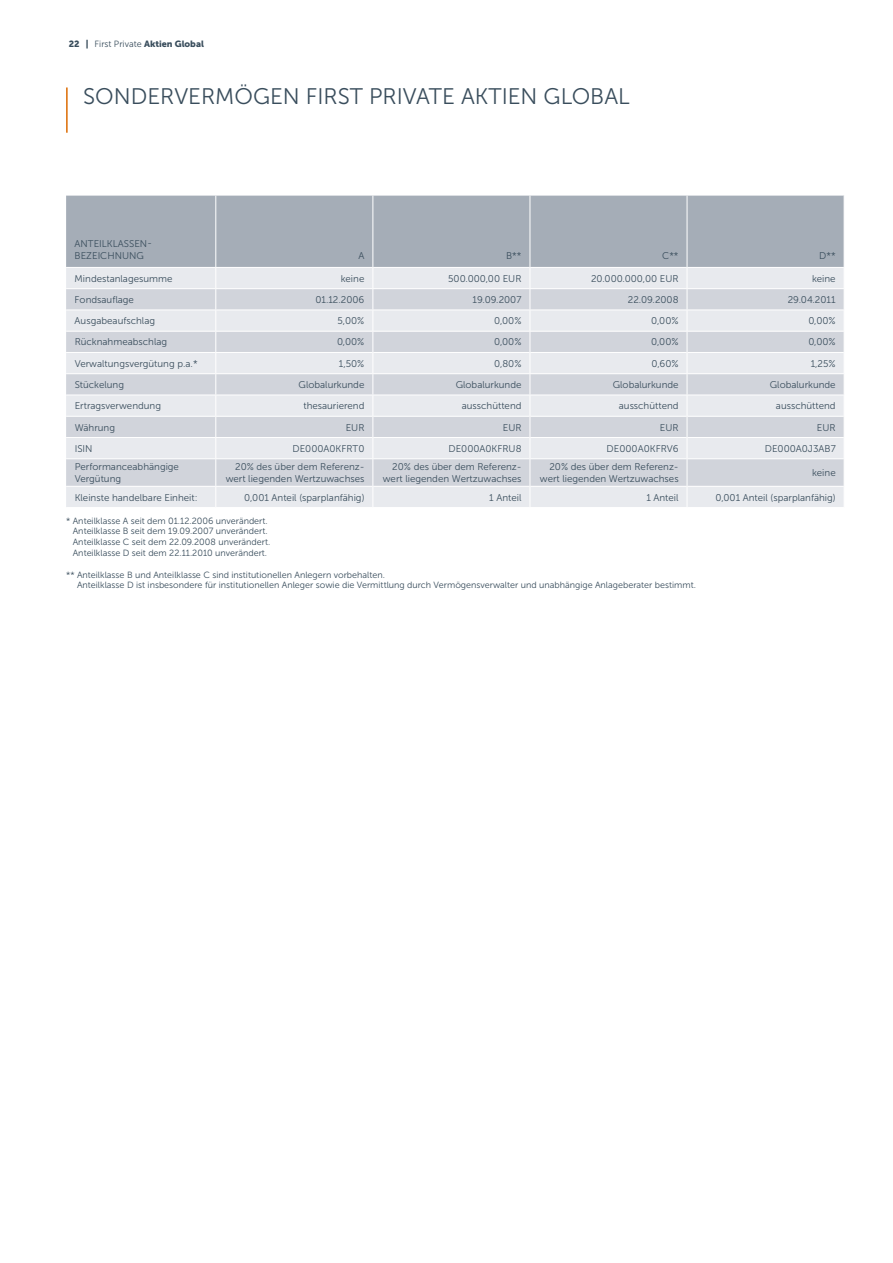
<style>
.page{position:relative;width:893px;height:1263px;background:#fff}
.page>*{position:absolute;margin:0;border:0;box-sizing:border-box;transform-origin:0 0}
.t1{font:22.5px "Museo Sans 300";color:#394d5c}
.t2{font:9.75px/11.7px "Museo Sans 300";color:#394d5c;text-align:right}
.t3{font:9px/10.8px "Museo Sans 300";color:#394d5c}
.t4{font:9px "Museo Sans 900";color:#394d5c}
.s1{font-family:"Museo Sans 300"}
</style>
<div class="page">
<div style="left:66px;top:196px;width:778px;height:71px;background:#a5adb7"></div>
<div style="left:66px;top:268px;width:778px;height:239px;background:#e8eaee"></div>
<svg style="left:66px;top:289px;width:778px;height:197px;background:#dbdde3"></svg>
<hr style="left:215px;top:196px;width:1px;height:71px;background:#fff">
<hr style="left:66px;top:310px;width:150px;height:1px;background:#fff">
<hr style="left:66px;top:331px;width:150px;height:1px;background:#fff">
<hr style="left:216px;top:331px;width:157px;height:1px;background:#fff">
<hr style="left:373px;top:331px;width:157px;height:1px;background:#fff">
<hr style="left:530px;top:331px;width:157px;height:1px;background:#fff">
<hr style="left:687px;top:331px;width:157px;height:1px;background:#fff">
<hr style="left:66px;top:395px;width:150px;height:1px;background:#fff">
<hr style="left:66px;top:416px;width:150px;height:1px;background:#fff">
<hr style="left:216px;top:416px;width:156px;height:1px;background:#fff">
<hr style="left:373px;top:416px;width:157px;height:1px;background:#fff">
<hr style="left:530px;top:416px;width:157px;height:1px;background:#fff">
<hr style="left:687px;top:416px;width:157px;height:1px;background:#fff">
<hr style="left:66px;top:437px;width:150px;height:1px;background:#fff">
<hr style="left:216px;top:437px;width:156px;height:1px;background:#fff">
<hr style="left:373px;top:437px;width:157px;height:1px;background:#fff">
<hr style="left:530px;top:437px;width:157px;height:1px;background:#fff">
<hr style="left:687px;top:437px;width:157px;height:1px;background:#fff">
<hr style="left:66px;top:458px;width:150px;height:1px;background:#fff">
<hr style="left:216px;top:458px;width:156px;height:1px;background:#fff">
<hr style="left:373px;top:458px;width:157px;height:1px;background:#fff">
<hr style="left:530px;top:458px;width:157px;height:1px;background:#fff">
<hr style="left:687px;top:458px;width:157px;height:1px;background:#fff">
<hr style="left:66px;top:486px;width:150px;height:1px;background:#fff">
<hr style="left:216px;top:486px;width:156px;height:1px;background:#fff">
<svg style="left:215px;top:268px;width:1px;height:239px"></svg>
<hr style="left:373px;top:486px;width:157px;height:1px;background:#fff">
<hr style="left:530px;top:486px;width:157px;height:1px;background:#fff">
<hr style="left:687px;top:486px;width:157px;height:1px;background:#fff">
<hr style="left:66px;top:288px;width:150px;height:1px;background:#fff">
<hr style="left:216px;top:288px;width:157px;height:1px;background:#fff">
<hr style="left:373px;top:288px;width:157px;height:1px;background:#fff">
<hr style="left:530px;top:288px;width:157px;height:1px;background:#fff">
<hr style="left:687px;top:288px;width:157px;height:1px;background:#fff">
<hr style="left:216px;top:310px;width:157px;height:1px;background:#fff">
<hr style="left:373px;top:310px;width:157px;height:1px;background:#fff">
<hr style="left:530px;top:310px;width:157px;height:1px;background:#fff">
<hr style="left:687px;top:310px;width:157px;height:1px;background:#fff">
<hr style="left:66px;top:352px;width:150px;height:1px;background:#fff">
<hr style="left:216px;top:352px;width:156px;height:1px;background:#fff">
<hr style="left:373px;top:352px;width:157px;height:1px;background:#fff">
<hr style="left:530px;top:352px;width:157px;height:1px;background:#fff">
<hr style="left:687px;top:352px;width:157px;height:1px;background:#fff">
<hr style="left:66px;top:373px;width:150px;height:1px;background:#fff">
<hr style="left:216px;top:373px;width:157px;height:1px;background:#fff">
<hr style="left:373px;top:373px;width:157px;height:1px;background:#fff">
<hr style="left:530px;top:373px;width:157px;height:1px;background:#fff">
<hr style="left:687px;top:373px;width:157px;height:1px;background:#fff">
<hr style="left:216px;top:395px;width:157px;height:1px;background:#fff">
<hr style="left:373px;top:395px;width:157px;height:1px;background:#fff">
<hr style="left:530px;top:395px;width:157px;height:1px;background:#fff">
<hr style="left:687px;top:395px;width:157px;height:1px;background:#fff">
<hr style="left:372px;top:196px;width:1px;height:71px;background:#fff">
<hr style="left:530px;top:196px;width:1px;height:71px;background:#fff">
<hr style="left:687px;top:196px;width:1px;height:71px;background:#fff">
<svg style="left:372px;top:268px;width:1px;height:239px"></svg>
<svg style="left:530px;top:268px;width:1px;height:239px"></svg>
<svg style="left:687px;top:268px;width:1px;height:239px"></svg>
<hr style="left:66px;top:87px;width:2px;height:46px;background:#dc6b02">
<p class="t4" style="left:69px;top:39px;width:137px">22 | <span class="s1">First Private</span> Aktien Global</p>
<h1 class="t1" style="left:83px;top:84px;width:548px">SONDERVERMÖGEN FIRST PRIVATE AKTIEN GLOBAL</h1>
<p class="t2" style="left:75px;top:238px;width:79px;text-align:left">ANTEILKLASSEN-<br>BEZEICHNUNG</p>
<p class="t2" style="left:358px;top:250px;width:8px">A</p>
<p class="t2" style="left:506px;top:250px;width:17px">B**</p>
<p class="t2" style="left:662px;top:250px;width:18px">C**</p>
<p class="t2" style="left:819px;top:250px;width:18px">D**</p>
<p class="t2" style="left:75px;top:273px;width:99px">Mindestanlagesumme</p>
<p class="t2" style="left:341px;top:273px;width:25px">keine</p>
<p class="t2" style="left:448px;top:273px;width:75px">500.000,00 EUR</p>
<p class="t2" style="left:591px;top:273px;width:89px">20.000.000,00 EUR</p>
<p class="t2" style="left:812px;top:273px;width:25px">keine</p>
<p class="t2" style="left:75px;top:294px;width:61px">Fondsauflage</p>
<p class="t2" style="left:315px;top:294px;width:51px">01.12.2006</p>
<p class="t2" style="left:473px;top:294px;width:50px">19.09.2007</p>
<p class="t2" style="left:628px;top:294px;width:52px">22.09.2008</p>
<p class="t2" style="left:788px;top:294px;width:49px">29.04.2011</p>
<p class="t2" style="left:75px;top:315px;width:82px">Ausgabeaufschlag</p>
<p class="t2" style="left:338px;top:315px;width:28px">5,00%</p>
<p class="t2" style="left:494px;top:315px;width:29px">0,00%</p>
<p class="t2" style="left:651px;top:315px;width:29px">0,00%</p>
<p class="t2" style="left:808px;top:315px;width:29px">0,00%</p>
<p class="t2" style="left:75px;top:336px;width:94px">Rücknahmeabschlag</p>
<p class="t2" style="left:337px;top:336px;width:29px">0,00%</p>
<p class="t2" style="left:494px;top:336px;width:29px">0,00%</p>
<p class="t2" style="left:651px;top:336px;width:29px">0,00%</p>
<p class="t2" style="left:808px;top:336px;width:29px">0,00%</p>
<p class="t2" style="left:75px;top:358px;width:124px">Verwaltungsvergütung p.a.*</p>
<p class="t2" style="left:339px;top:358px;width:27px">1,50%</p>
<p class="t2" style="left:494px;top:358px;width:29px">0,80%</p>
<p class="t2" style="left:652px;top:358px;width:29px">0,60%</p>
<p class="t2" style="left:811px;top:358px;width:26px">1,25%</p>
<p class="t2" style="left:75px;top:379px;width:51px">Stückelung</p>
<p class="t2" style="left:299px;top:379px;width:67px">Globalurkunde</p>
<p class="t2" style="left:456px;top:379px;width:67px">Globalurkunde</p>
<p class="t2" style="left:613px;top:379px;width:67px">Globalurkunde</p>
<p class="t2" style="left:770px;top:379px;width:67px">Globalurkunde</p>
<p class="t2" style="left:75px;top:400px;width:88px">Ertragsverwendung</p>
<p class="t2" style="left:303px;top:400px;width:63px">thesaurierend</p>
<p class="t2" style="left:462px;top:400px;width:61px">ausschüttend</p>
<p class="t2" style="left:619px;top:400px;width:61px">ausschüttend</p>
<p class="t2" style="left:776px;top:400px;width:61px">ausschüttend</p>
<p class="t2" style="left:75px;top:421px;width:42px">Währung</p>
<p class="t2" style="left:346px;top:421px;width:20px">EUR</p>
<p class="t2" style="left:503px;top:421px;width:20px">EUR</p>
<p class="t2" style="left:660px;top:421px;width:20px">EUR</p>
<p class="t2" style="left:817px;top:421px;width:20px">EUR</p>
<p class="t2" style="left:75px;top:443px;width:19px">ISIN</p>
<p class="t2" style="left:292px;top:443px;width:73px">DE000A0KFRT0</p>
<p class="t2" style="left:448px;top:443px;width:75px">DE000A0KFRU8</p>
<p class="t2" style="left:607px;top:443px;width:73px">DE000A0KFRV6</p>
<p class="t2" style="left:765px;top:443px;width:72px">DE000A0J3AB7</p>
<p class="t2" style="left:75px;top:461px;width:106px;text-align:left">Performanceabhängige<br>Vergütung</p>
<p class="t2" style="left:226px;top:461px;width:140px">20% des über dem Referenz&shy;wert liegenden Wertzuwachses</p>
<p class="t2" style="left:383px;top:461px;width:140px">20% des über dem Referenz&shy;wert liegenden Wertzuwachses</p>
<p class="t2" style="left:540px;top:461px;width:140px">20% des über dem Referenz&shy;wert liegenden Wertzuwachses</p>
<p class="t2" style="left:812px;top:467px;width:25px">keine</p>
<p class="t2" style="left:75px;top:491px;width:124px">Kleinste handelbare Einheit:</p>
<p class="t2" style="left:244px;top:491px;width:122px">0,001 Anteil (sparplanfähig)</p>
<p class="t2" style="left:489px;top:491px;width:34px">1 Anteil</p>
<p class="t2" style="left:646px;top:491px;width:34px">1 Anteil</p>
<p class="t2" style="left:715px;top:491px;width:122px">0,001 Anteil (sparplanfähig)</p>
<p class="t3" style="left:73px;top:515px;width:199px;text-indent:-7px">* Anteilklasse A seit dem 01.12.2006 unverändert.<br>Anteilklasse B seit dem 19.09.2007 unverändert.<br>Anteilklasse C seit dem 22.09.2008 unverändert.<br>Anteilklasse D seit dem 22.11.2010 unverändert.</p>
<p class="t3" style="left:77px;top:569px;width:620px;text-indent:-11px">** Anteilklasse B und Anteilklasse C sind institutionellen Anlegern vorbehalten.<br>Anteilklasse D ist insbesondere für institutionellen Anleger sowie die Vermittlung durch Vermögensverwalter und unabhängige Anlageberater bestimmt.</p>
</div>
